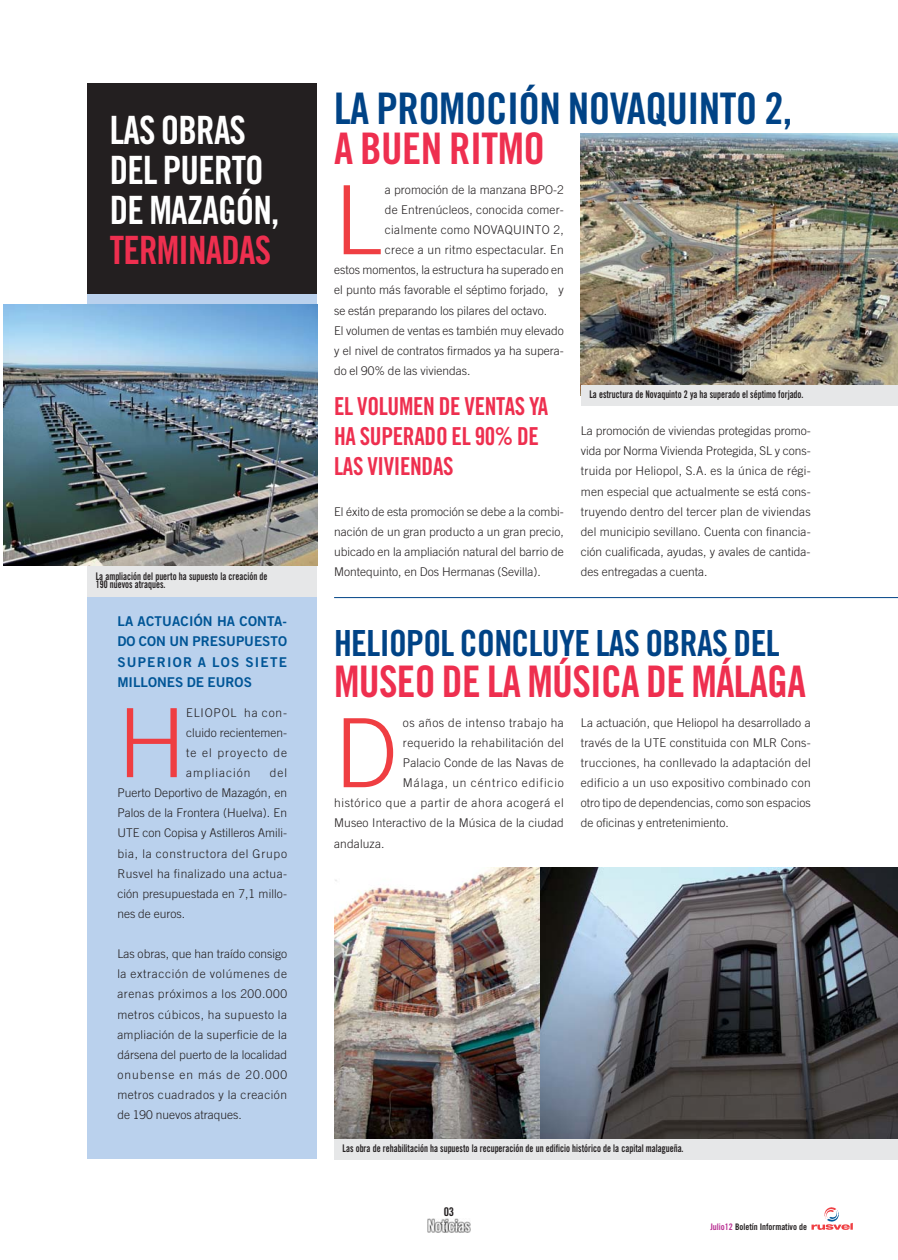
<style>
.page{position:relative;width:898px;height:1260px;background:#fff}
.page>*{position:absolute;margin:0;border:0;box-sizing:border-box;transform-origin:0 0}
.t1{font:300 95.55px "Trade Gothic LT Std";color:#ef3e42}
.t2{font:43.5px "Trade Gothic Bold Cond Twenty";letter-spacing:-.015em;color:#004386}
.t3{font:43.5px "Trade Gothic Bold Cond Twenty";letter-spacing:-.02em;color:#ee2f4f;scale:.96 1}
.t4{font:43.5px "Trade Gothic Bold Cond Twenty";letter-spacing:-.02em;color:#ee2f4f}
.t5{font:39px/40.2px "Trade Gothic Bold Cond Twenty";letter-spacing:-.02em;color:#fff;scale:.95 1}
.t6{font:39px "Trade Gothic Bold Cond Twenty";letter-spacing:-.02em;color:#ee2f4f;scale:.95 1}
.t7{font:36px "Trade Gothic Bold Cond Twenty";letter-spacing:-.02em;color:#004386}
.t8{font:24.75px/30.2px "Trade Gothic LT Std Bd Cn 20";letter-spacing:-.015em;color:#ee2f4f;scale:.95 1}
.t9{font:13.5px/20.1px "Trade Gothic LT Std Bd 2";color:#005596;text-align:justify}
.t10{font:300 12px/20.1px "Trade Gothic LT Std";letter-spacing:.005em;color:#231f20;text-align:justify}
.t11{font:300 12px "Trade Gothic LT Std";letter-spacing:.03em;color:#231f20}
.t12{font:300 12px "Trade Gothic LT Std";letter-spacing:.05em;color:#231f20}
.t13{font:300 12px "Trade Gothic LT Std";letter-spacing:.025em;color:#231f20}
.t14{font:300 12px "Trade Gothic LT Std";letter-spacing:.07em;color:#231f20}
.t15{font:300 12px "Trade Gothic LT Std";letter-spacing:.04em;color:#231f20}
.t16{font:12px "Trade Gothic Bold Cond Twenty";color:#231f20}
.t17{font:10.5px/8.2px "Trade Gothic Bold Cond Twenty";color:#231f20;scale:.85 1}
.t18{font:9px "Trade Gothic Bold Cond Twenty";letter-spacing:-.005em;color:#231f20}
.s1{color:#b92f92}
</style>
<div class="page">
<svg style="left:811px;top:1207px;width:41px;height:22px"></svg>
<img style="left:427px;top:1218px;width:44px;height:13px">
<hr style="left:334px;top:597px;width:563px;height:1px;background:#004386">
<div style="left:87px;top:83px;width:230px;height:211px;background:#231f20"></div>
<div style="left:87px;top:294px;width:230px;height:865px;background:#bad1ed"></div>
<img style="left:4px;top:304px;width:313px;height:262px">
<img style="left:580px;top:133px;width:317px;height:252px">
<img style="left:334px;top:867px;width:563px;height:271px">
<div style="left:580px;top:385px;width:317px;height:20px;background:#e6e7e8"></div>
<div style="left:334px;top:1138px;width:563px;height:21px;background:#e6e7e8"></div>
<div style="left:87px;top:566px;width:230px;height:30px;background:#e6e7e8"></div>
<h3 class="t5" style="left:110px;top:113px;width:180px">LAS OBRAS<br>DEL PUERTO<br>DE MAZAGÓN,</h3>
<h3 class="t6" style="left:110px;top:236px;width:171px">TERMINADAS</h3>
<p class="t17" style="left:96px;top:572px;width:203px">La ampliación del puerto ha supuesto la creación de<br>190 nuevos atraques.</p>
<p class="t9" style="left:117px;top:612px;width:171px">LA ACTUACIÓN HA CONTA-DO CON UN PRESUPUESTO SUPERIOR A LOS SIETE MILLONES DE EUROS</p>
<h1 class="t1" style="left:117px;top:708px;width:70px">H</h1>
<p class="t10" style="left:186px;top:703px;width:102px">ELIOPOL ha con&shy;cluido recientemen&shy;te el proyecto de ampliación</p>
<p class="t10" style="left:117px;top:763px;width:171px;text-indent:152px">del Puerto Deportivo de Mazagón, en Palos de la Frontera (Huelva). En UTE con Copisa y Astilleros Amili&shy;bia, la constructora del Grupo Rusvel ha finalizado una actua&shy;ción presupuestada en 7,1 millo&shy;nes de euros.</p>
<p class="t10" style="left:117px;top:944px;width:171px">Las obras, que han traído consigo la extracción de volúmenes de arenas próximos a los 200.000 metros cúbicos, ha supuesto la ampliación de la superficie de la dársena del puerto de la localidad onubense en más de 20.000 metros cuadrados y la creación de 190 nuevos atraques.</p>
<h2 class="t2" style="left:334px;top:92px;width:460px">LA PROMOCIÓN NOVAQUINTO 2,</h2>
<h2 class="t4" style="left:334px;top:132px;width:212px">A BUEN RITMO</h2>
<h1 class="t1" style="left:334px;top:186px;width:49px">L</h1>
<p class="t10" style="left:385px;top:181px;width:180px">a promoción de la manzana BPO-2</p>
<p class="t10" style="left:385px;top:201px;width:180px">de Entrenúcleos, conocida comer-</p>
<p class="t11" style="left:385px;top:225px;width:180px">cialmente como NOVAQUINTO 2,</p>
<p class="t13" style="left:385px;top:246px;width:180px">crece a un ritmo espectacular. En</p>
<p class="t10" style="left:334px;top:261px;width:231px">estos momentos, la estructura ha superado en</p>
<p class="t10" style="left:334px;top:281px;width:231px">el punto más favorable el séptimo forjado, y</p>
<p class="t10" style="left:334px;top:301px;width:214px">se están preparando los pilares del octavo.</p>
<p class="t10" style="left:334px;top:321px;width:231px">El volumen de ventas es también muy elevado</p>
<p class="t10" style="left:334px;top:341px;width:231px">y el nivel de contratos firmados ya ha supera-</p>
<p class="t10" style="left:334px;top:361px;width:138px">do el 90% de las viviendas.</p>
<h3 class="t8" style="left:334px;top:393px;width:227px">EL VOLUMEN DE VENTAS YA<br>HA SUPERADO EL 90% DE<br>LAS VIVIENDAS</h3>
<p class="t10" style="left:334px;top:502px;width:231px">El éxito de esta promoción se debe a la combi&shy;nación de un gran producto a un gran precio, ubicado en la ampliación natural del barrio de Montequinto, en Dos Hermanas (Sevilla).</p>
<p class="t17" style="left:589px;top:391px;width:253px">La estructura de Novaquinto 2 ya ha superado el séptimo forjado.</p>
<p class="t10" style="left:580px;top:422px;width:231px">La promoción de viviendas protegidas promo&shy;vida por Norma Vivienda Protegida, SL y cons&shy;truida por Heliopol, S.A. es la única de régi&shy;men especial que actualmente se está cons&shy;truyendo dentro del tercer plan de viviendas del municipio sevillano. Cuenta con financia&shy;ción cualificada, ayudas, y avales de cantida&shy;des entregadas a cuenta.</p>
<h3 class="t7" style="left:334px;top:630px;width:447px">HELIOPOL CONCLUYE LAS OBRAS DEL</h3>
<h2 class="t3" style="left:334px;top:665px;width:493px">MUSEO DE LA MÚSICA DE MÁLAGA</h2>
<h1 class="t1" style="left:334px;top:718px;width:65px">D</h1>
<p class="t15" style="left:403px;top:718px;width:162px">os años de intenso trabajo ha</p>
<p class="t11" style="left:403px;top:738px;width:162px">requerido la rehabilitación del</p>
<p class="t10" style="left:403px;top:753px;width:162px">Palacio Conde de las Navas de</p>
<p class="t14" style="left:403px;top:778px;width:162px">Málaga, un céntrico edificio</p>
<p class="t12" style="left:334px;top:798px;width:231px">histórico que a partir de ahora acogerá el</p>
<p class="t10" style="left:334px;top:814px;width:231px">Museo Interactivo de la Música de la ciudad</p>
<p class="t10" style="left:334px;top:834px;width:52px">andaluza.</p>
<p class="t10" style="left:580px;top:713px;width:231px">La actuación, que Heliopol ha desarrollado a través de la UTE constituida con MLR Cons&shy;trucciones, ha conllevado la adaptación del edificio a un uso expositivo combinado con otro tipo de dependencias, como son espacios de oficinas y entretenimiento.</p>
<p class="t17" style="left:342px;top:1144px;width:402px">Las obra de rehabilitación ha supuesto la recuperación de un edificio histórico de la capital malagueña.</p>
<p class="t16" style="left:444px;top:1207px;width:12px">03</p>
<p class="t18" style="left:710px;top:1222px;width:98px"><span class="s1">Julio12</span> Boletín Informativo de</p>
</div>
